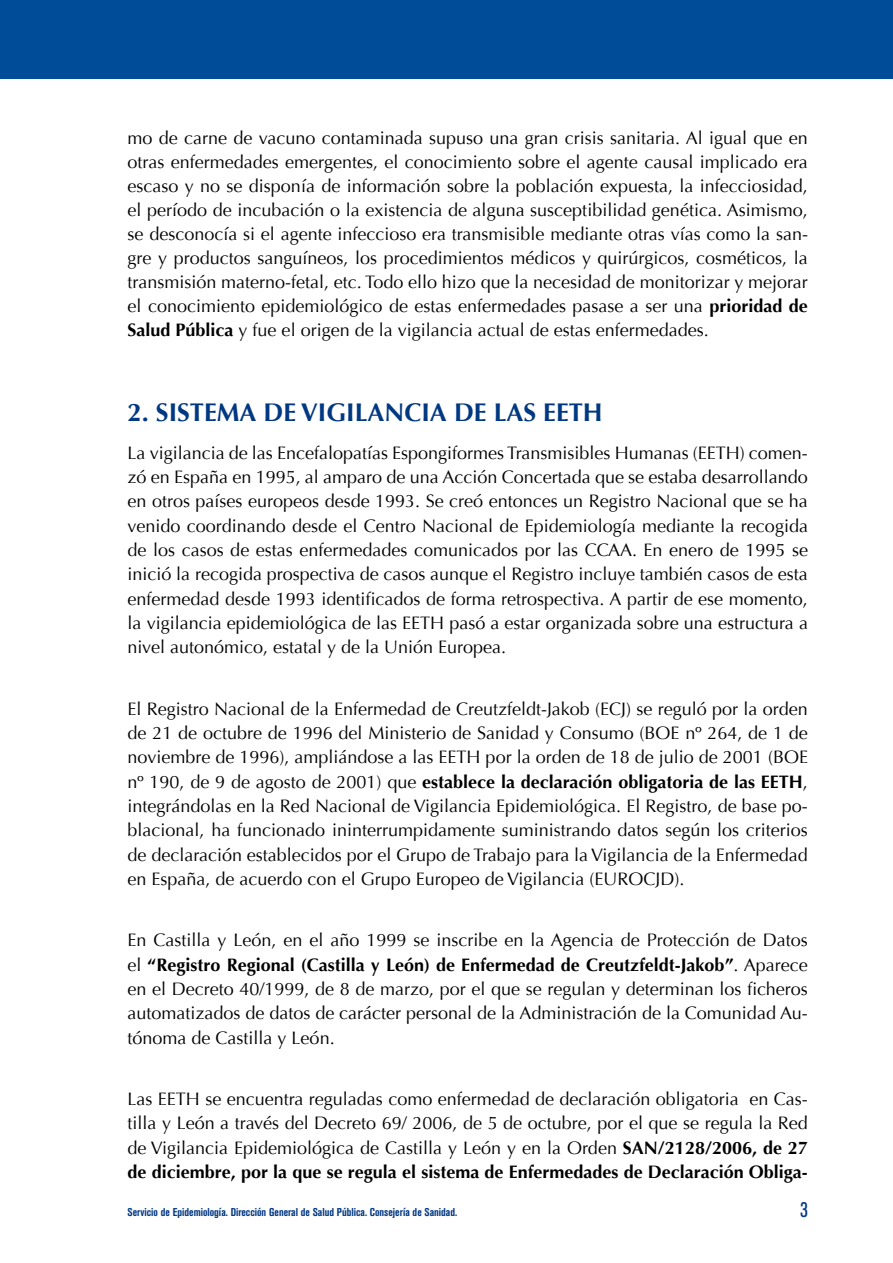
<style>
.page{position:relative;width:893px;height:1263px;background:#fff}
.page>*{position:absolute;margin:0;border:0;box-sizing:border-box;transform-origin:0 0}
.t1{font:700 25.5px "Optima";color:#003882}
.t2{font:condensed 21px "Akzidenz Grotesk BE";color:#003882}
.t3{font:18px/24.3px "Optima";color:#000;text-align:justify}
.t4{font:700 condensed 11.25px "Akzidenz Grotesk BE";color:#003882}
.s1{font-weight:700}
</style>
<div class="page">
<div style="left:0;top:0;width:893px;height:79px;background:#004c98"></div>
<p class="t3" style="left:128px;top:126px;width:682px">mo de carne de vacuno contaminada supuso una gran crisis sanitaria. Al igual que en otras enfermedades emergentes, el conocimiento sobre el agente causal implicado era escaso y no se disponía de información sobre la población expuesta, la infecciosidad, el período de incubación o la existencia de alguna susceptibilidad genética. Asimismo, se desconocía si el agente infeccioso era transmisible mediante otras vías como la san&shy;gre y productos sanguíneos, los procedimientos médicos y quirúrgicos, cosméticos, la transmisión materno-fetal, etc. Todo ello hizo que la necesidad de monitorizar y mejorar el conocimiento epidemiológico de estas enfermedades pasase a ser una <span class="s1">prioridad de Salud Pública</span> y fue el origen de la vigilancia actual de estas enfermedades.</p>
<h1 class="t1" style="left:128px;top:398px;width:477px">2. SISTEMA DE VIGILANCIA DE LAS EETH</h1>
<p class="t3" style="left:128px;top:441px;width:682px">La vigilancia de las Encefalopatías Espongiformes Transmisibles Humanas (EETH) comen&shy;zó en España en 1995, al amparo de una Acción Concertada que se estaba desarrollando en otros países europeos desde 1993. Se creó entonces un Registro Nacional que se ha venido coordinando desde el Centro Nacional de Epidemiología mediante la recogida de los casos de estas enfermedades comunicados por las CCAA. En enero de 1995 se inició la recogida prospectiva de casos aunque el Registro incluye también casos de esta enfermedad desde 1993 identificados de forma retrospectiva. A partir de ese momento, la vigilancia epidemiológica de las EETH pasó a estar organizada sobre una estructura a nivel autonómico, estatal y de la Unión Europea.</p>
<p class="t3" style="left:128px;top:697px;width:682px">El Registro Nacional de la Enfermedad de Creutzfeldt-Jakob (ECJ) se reguló por la orden de 21 de octubre de 1996 del Ministerio de Sanidad y Consumo (BOE nº 264, de 1 de noviembre de 1996), ampliándose a las EETH por la orden de 18 de julio de 2001 (BOE nº 190, de 9 de agosto de 2001) que <span class="s1">establece la declaración obligatoria de las EETH</span>, integrándolas en la Red Nacional de Vigilancia Epidemiológica. El Registro, de base po&shy;blacional, ha funcionado ininterrumpidamente suministrando datos según los criterios de declaración establecidos por el Grupo de Trabajo para la Vigilancia de la Enfermedad en España, de acuerdo con el Grupo Europeo de Vigilancia (EUROCJD).</p>
<p class="t3" style="left:128px;top:928px;width:682px">En Castilla y León, en el año 1999 se inscribe en la Agencia de Protección de Datos el <span class="s1">“Registro Regional (Castilla y León) de Enfermedad de Creutzfeldt-Jakob”</span>. Aparece en el Decreto 40/1999, de 8 de marzo, por el que se regulan y determinan los ficheros automatizados de datos de carácter personal de la Administración de la Comunidad Au&shy;tónoma de Castilla y León.</p>
<p class="t3" style="left:128px;top:1087px;width:682px">Las EETH se encuentra reguladas como enfermedad de declaración obligatoria en Cas&shy;tilla y León a través del Decreto 69/ 2006, de 5 de octubre, por el que se regula la Red de Vigilancia Epidemiológica de Castilla y León y en la Orden <span class="s1">SAN/2128/2006, de 27 de diciembre, por la que se regula el sistema de Enfermedades de Declaración Obliga-</span></p>
<p class="t4" style="left:128px;top:1205px;width:331px">Servicio de Epidemiología. Dirección General de Salud Pública. Consejería de Sanidad.</p>
<p class="t2" style="left:800px;top:1198px;width:9px">3</p>
</div>
